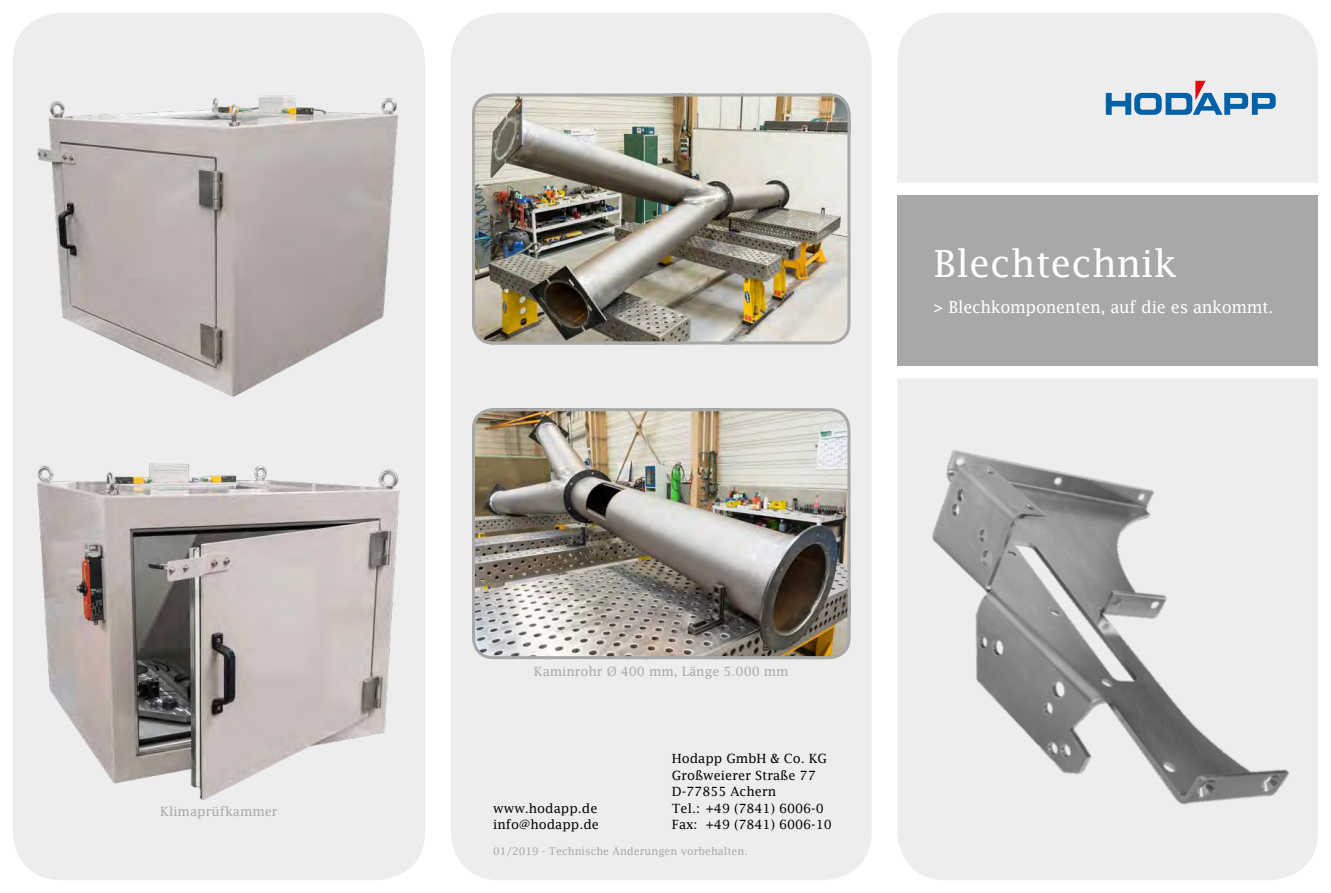
<style>
.page{position:relative;width:1331px;height:893px;background:#fff}
.page>*{position:absolute;margin:0;border:0;box-sizing:border-box;transform-origin:0 0}
.Fließtext_8_5_12pt{font:37.5px "Lucida Fax";color:#fff}
.Fließtext_8_5_12pt-2{font:16.5px "Lucida Fax";letter-spacing:-.02em;color:#fff}
.t1{font:12.75px/16.5px "Lucida Fax";color:#000}
.Fließtext_8_5_12pt-3{font:12.75px "Lucida Fax";color:#a8a8a7}
.t2{font:10.5px "Lucida Fax";color:#a8a8a7}
</style>
<div class="page">
<div style="left:897px;top:13px;width:421px;height:170px;background:#ededed"></div>
<div style="left:897px;top:196px;width:421px;height:170px;background:#a8a8a7"></div>
<div style="left:897px;top:379px;width:421px;height:501px;background:#ededed"></div>
<div style="left:451px;top:13px;width:421px;height:867px;background:#ededed;border-radius:49px"></div>
<div style="left:13px;top:13px;width:412px;height:867px;background:#ededed;border-radius:49px"></div>
<svg style="left:1106px;top:81px;width:170px;height:34px;background:#97b6cf"></svg>
<img style="left:472px;top:94px;width:378px;height:250px">
<div style="left:472px;top:94px;width:378px;height:250px;border:3px solid #a8a8a7;border-radius:20px"></div>
<img style="left:472px;top:410px;width:378px;height:249px">
<div style="left:472px;top:408px;width:378px;height:251px;border:3px solid #a8a8a7;border-radius:20px"></div>
<img style="left:923px;top:404px;width:370px;height:451px">
<img style="left:37px;top:463px;width:363px;height:336px">
<img style="left:36px;top:95px;width:363px;height:302px">
<p class="Fließtext_8_5_12pt-3" style="left:160px;top:804px;width:119px">Klimaprüfkammer</p>
<p class="Fließtext_8_5_12pt" style="left:933px;top:242px;width:245px">Blechtechnik</p>
<p class="Fließtext_8_5_12pt-2" style="left:933px;top:298px;width:342px">&gt; Blechkomponenten, auf die es ankommt.</p>
<p class="Fließtext_8_5_12pt-3" style="left:534px;top:664px;width:256px">Kaminrohr Ø 400 mm, Länge 5.000 mm</p>
<p class="t1" style="left:672px;top:750px;width:161px">Hodapp GmbH &amp; Co. KG<br>Großweierer Straße 77<br>D-77855 Achern<br>Tel.: +49 (7841) 6006-0<br>Fax: +49 (7841) 6006-10</p>
<p class="t2" style="left:493px;top:845px;width:256px">01/2019 - Technische Änderungen vorbehalten.</p>
<p class="t1" style="left:493px;top:800px;width:107px">www.hodapp.de info@hodapp.de</p>
</div>
